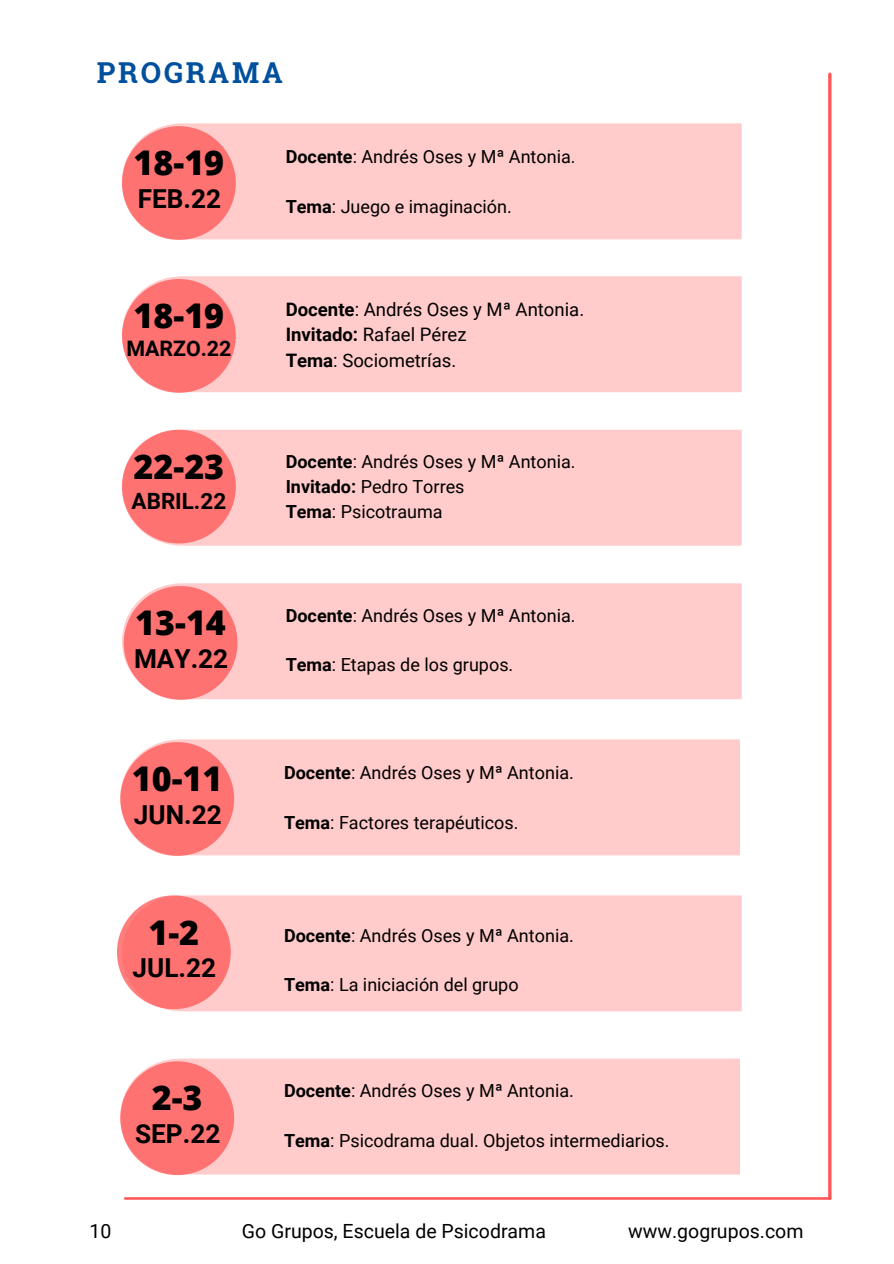
<style>
.page{position:relative;width:894px;height:1264px;background:#fff}
.page>*{position:absolute;margin:0;border:0;box-sizing:border-box;transform-origin:0 0}
.t1{font:800 34.05px "Open Sans";color:#000}
.t2{font:700 28.8px "Roboto Slab";letter-spacing:.1em;color:#00509d}
.t3{font:700 26.1px "Roboto";color:#000}
.t4{font:700 22.35px "Roboto";color:#000}
.t5{font:700 21.3px "Roboto";color:#000}
.t6{font:19.5px "Roboto";color:#000}
.t7{font:18.6px "Roboto";color:#000}
.t8{font:18px "Roboto";color:#000}
.s1{font-weight:700}
</style>
<div class="page">
<hr style="left:125px;top:1196px;width:704px;height:3px;background:#ff5757">
<svg style="left:827px;top:74px;width:4px;height:1124px;fill:#ff5959"></svg>
<div style="left:165px;top:123px;width:576px;height:116px;background:#ffcbcb"></div>
<div style="left:122px;top:583px;width:619px;height:116px;background:#ffcbcb"></div>
<div style="left:164px;top:276px;width:577px;height:116px;background:#ffcbcb"></div>
<div style="left:164px;top:429px;width:577px;height:116px;background:#ffcbcb"></div>
<div style="left:163px;top:739px;width:576px;height:116px;background:#ffcbcb"></div>
<div style="left:165px;top:895px;width:576px;height:116px;background:#ffcbcb"></div>
<svg style="left:122px;top:126px;width:114px;height:114px;background:#ff8b8b"></svg>
<svg style="left:122px;top:279px;width:114px;height:114px;background:#ff8b8b"></svg>
<svg style="left:122px;top:429px;width:114px;height:114px;background:#ff8b8b"></svg>
<svg style="left:124px;top:586px;width:113px;height:113px;background:#f88"></svg>
<svg style="left:120px;top:742px;width:114px;height:114px;background:#ff8b8b"></svg>
<svg style="left:117px;top:895px;width:114px;height:114px;background:#ff8b8b"></svg>
<div style="left:164px;top:1058px;width:575px;height:116px;background:#ffcbcb"></div>
<svg style="left:120px;top:1061px;width:114px;height:114px;background:#ff8b8b"></svg>
<p class="t2" style="left:97px;top:53px;width:187px">PROGRAMA</p>
<p class="t1" style="left:133px;top:139px;width:92px">18-19</p>
<p class="t3" style="left:138px;top:183px;width:85px">FEB.22</p>
<p class="t1" style="left:133px;top:292px;width:92px">18-19</p>
<p class="t5" style="left:126px;top:336px;width:107px">MARZO.22</p>
<p class="t1" style="left:133px;top:442px;width:92px">22-23</p>
<p class="t4" style="left:132px;top:488px;width:96px">ABRIL.22</p>
<p class="t1" style="left:135px;top:598px;width:92px">13-14</p>
<p class="t3" style="left:134px;top:643px;width:96px">MAY.22</p>
<p class="t1" style="left:132px;top:755px;width:92px">10-11</p>
<p class="t3" style="left:134px;top:799px;width:89px">JUN.22</p>
<p class="t1" style="left:148px;top:908px;width:52px">1-2</p>
<p class="t3" style="left:133px;top:952px;width:85px">JUL.22</p>
<p class="t1" style="left:152px;top:1074px;width:52px">2-3</p>
<p class="t3" style="left:135px;top:1118px;width:87px">SEP.22</p>
<p class="t8" style="left:285px;top:146px;width:291px"><span class="s1">Docente</span>: Andrés Oses y Mª Antonia.</p>
<p class="t8" style="left:285px;top:196px;width:227px"><span class="s1">Tema</span>: Juego e imaginación.</p>
<p class="t7" style="left:285px;top:298px;width:300px"><span class="s1">Docente</span>: Andrés Oses y Mª Antonia.</p>
<p class="t7" style="left:285px;top:324px;width:182px"><span class="s1">Invitado:</span> Rafael Pérez</p>
<p class="t7" style="left:285px;top:349px;width:172px"><span class="s1">Tema</span>: Sociometrías.</p>
<p class="t8" style="left:285px;top:451px;width:291px"><span class="s1">Docente</span>: Andrés Oses y Mª Antonia.</p>
<p class="t8" style="left:285px;top:476px;width:180px"><span class="s1">Invitado:</span> Pedro Torres</p>
<p class="t8" style="left:285px;top:501px;width:158px"><span class="s1">Tema</span>: Psicotrauma</p>
<p class="t8" style="left:285px;top:605px;width:291px"><span class="s1">Docente</span>: Andrés Oses y Mª Antonia.</p>
<p class="t8" style="left:285px;top:654px;width:229px"><span class="s1">Tema</span>: Etapas de los grupos.</p>
<p class="t8" style="left:284px;top:762px;width:291px"><span class="s1">Docente</span>: Andrés Oses y Mª Antonia.</p>
<p class="t8" style="left:284px;top:812px;width:236px"><span class="s1">Tema</span>: Factores terapéuticos.</p>
<p class="t8" style="left:284px;top:925px;width:291px"><span class="s1">Docente</span>: Andrés Oses y Mª Antonia.</p>
<p class="t8" style="left:284px;top:974px;width:236px"><span class="s1">Tema</span>: La iniciación del grupo</p>
<p class="t8" style="left:284px;top:1080px;width:291px"><span class="s1">Docente</span>: Andrés Oses y Mª Antonia.</p>
<p class="t8" style="left:284px;top:1129px;width:387px"><span class="s1">Tema</span>: Psicodrama dual. Objetos intermediarios.</p>
<p class="t6" style="left:89px;top:1219px;width:23px">10</p>
<p class="t6" style="left:242px;top:1219px;width:305px">Go Grupos, Escuela de Psicodrama</p>
<p class="t6" style="left:628px;top:1219px;width:177px">www.gogrupos.com</p>
</div>
